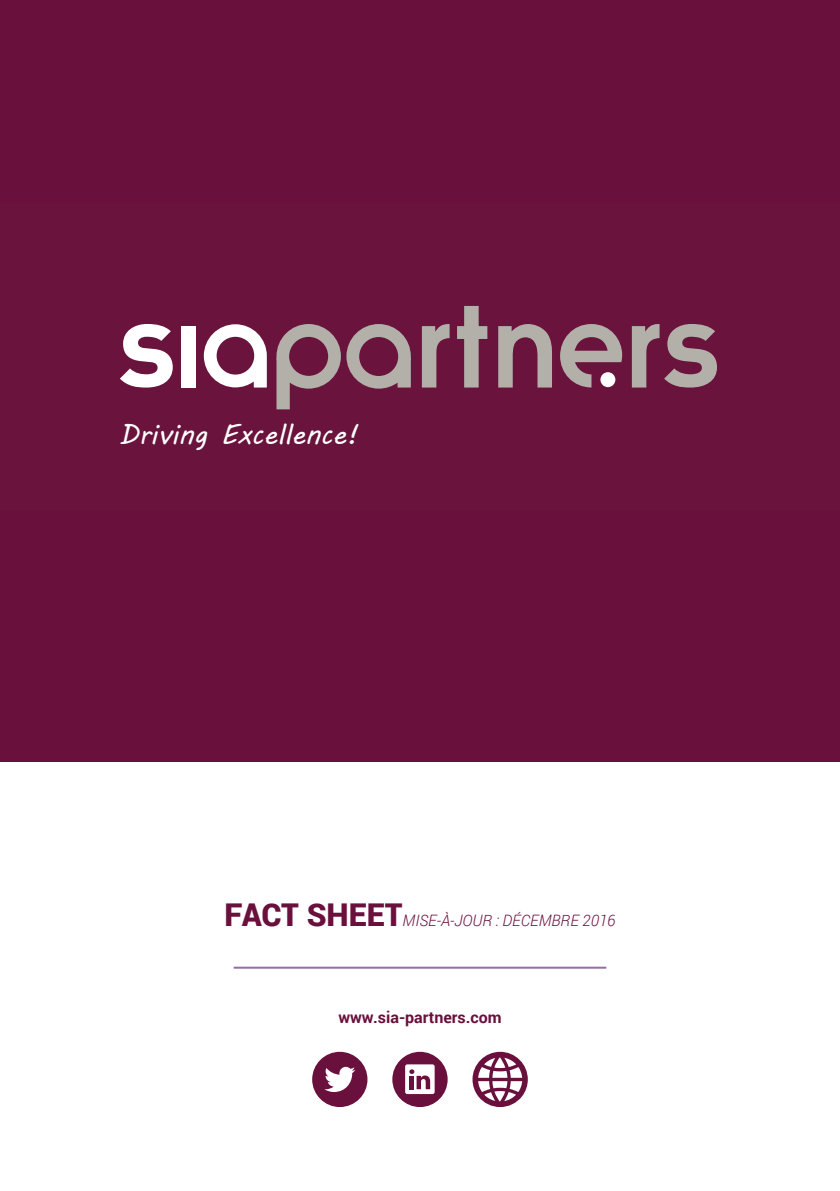
<style>
.page{position:relative;width:840px;height:1191px;background:#fff}
.page>*{position:absolute;margin:0;border:0;box-sizing:border-box;transform-origin:0 0}
.t1{font:28px "MV Boli";color:#fff}
.Localisation_2{font:700 16px "Roboto";color:#6a103d}
.t2{font:italic 300 15.8px "Roboto";color:#6a103d}
.s1{font-weight:900;font-style:normal;font-size:31.4px}
</style>
<div class="page">
<div style="left:0;top:0;width:839px;height:1191px;background:#6a103d"></div>
<div style="left:0;top:763px;width:839px;height:428px;background:#fff"></div>
<svg style="left:120px;top:324px;width:53px;height:63px"></svg>
<svg style="left:421px;top:324px;width:28px;height:63px"></svg>
<svg style="left:457px;top:306px;width:30px;height:81px"></svg>
<svg style="left:498px;top:324px;width:53px;height:63px"></svg>
<svg style="left:560px;top:324px;width:61px;height:63px"></svg>
<svg style="left:631px;top:324px;width:85px;height:63px"></svg>
<div style="left:181px;top:326px;width:15px;height:61px;background:#fff"></div>
<svg style="left:204px;top:324px;width:63px;height:63px"></svg>
<svg style="left:276px;top:324px;width:135px;height:85px"></svg>
<svg style="left:312px;top:1051px;width:55px;height:56px"></svg>
<svg style="left:392px;top:1051px;width:55px;height:56px"></svg>
<svg style="left:472px;top:1051px;width:55px;height:56px"></svg>
<hr style="left:233px;top:966px;width:373px;height:2px;background:#926fa3">
<p class="t1" style="left:119px;top:416px;width:240px">Driving Excellence!</p>
<p class="t2" style="left:224px;top:909px;width:392px"><span class="s1">FACT SHEET</span>MISE-À-JOUR : DÉCEMBRE 2016</p>
<p class="Localisation_2" style="left:338px;top:1006px;width:164px">www.sia-partners.com</p>
</div>
